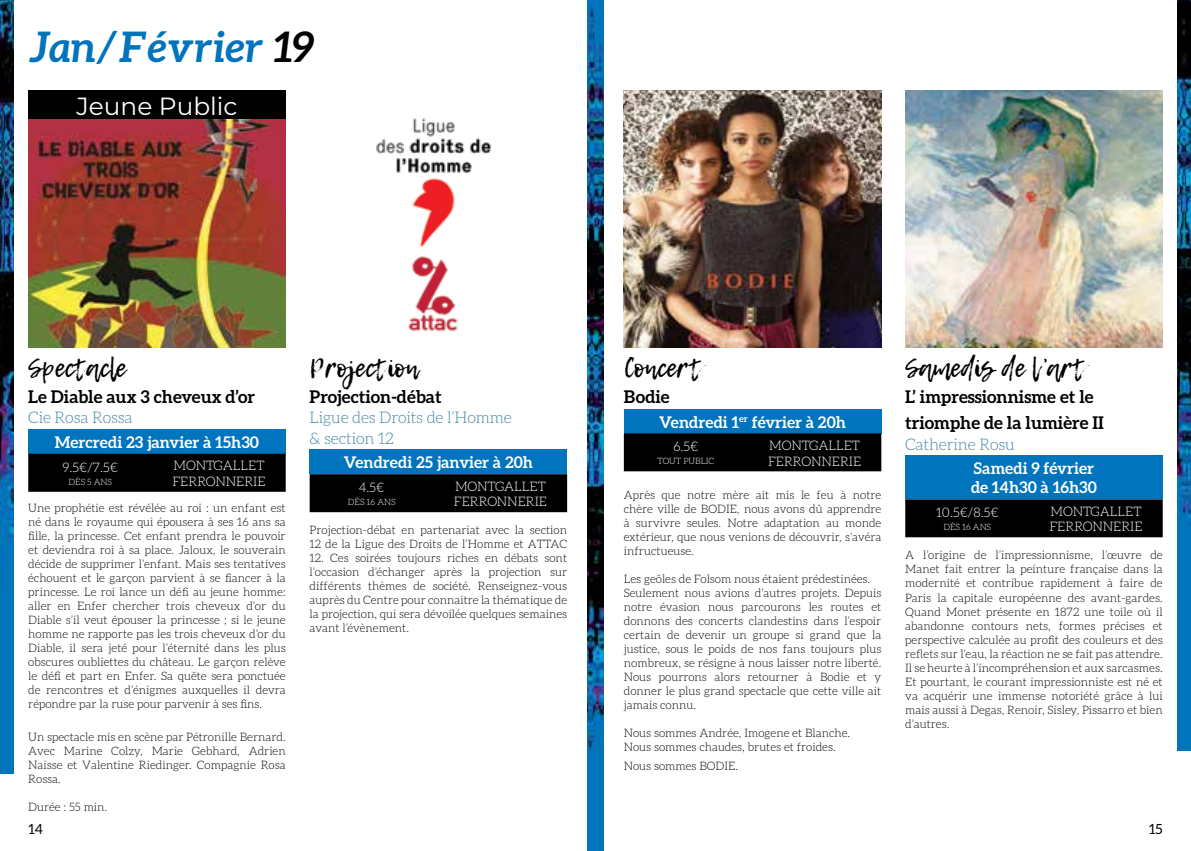
<style>
.page{position:relative;width:1191px;height:851px;background:#fff}
.page>*{position:absolute;margin:0;border:0;box-sizing:border-box;transform-origin:0 0}
.t1{font:italic 700 42px "Aleo";color:#0074bc}
.t2{font:26.2px "Lemon Tuesday";color:#000}
.t3{font:24.8px "Montserrat";color:#fff}
.t4{font:700 17.4px/26.2px "Aleo";color:#000}
.t5{font:700 16px/19.2px "Aleo";color:#fff}
.t6{font:300 16px/20.4px "Aleo";letter-spacing:-.01em;color:#4284a3}
.t7{font:14px "Aleo";color:#000}
.t8{font:300 13.2px/15.8px "Aleo";color:#fff}
.t9{font:300 11.6px/14px "Aleo";color:#000;text-align:justify}
.t10{font:300 8.8px "Aleo";color:#fff}
.s1{color:#000}
</style>
<div class="page">
<img style="left:587px;top:0;width:17px;height:850px">
<img style="left:1177px;top:0;width:14px;height:750px">
<img style="left:0;top:0;width:13px;height:773px">
<img style="left:28px;top:119px;width:258px;height:229px">
<div style="left:310px;top:449px;width:257px;height:25px;background:#0074bc"></div>
<div style="left:310px;top:474px;width:257px;height:38px;background:#000"></div>
<div style="left:624px;top:408px;width:257px;height:25px;background:#0074bc"></div>
<div style="left:624px;top:433px;width:257px;height:38px;background:#000"></div>
<div style="left:905px;top:455px;width:257px;height:44px;background:#0074bc"></div>
<div style="left:905px;top:499px;width:257px;height:38px;background:#000"></div>
<div style="left:28px;top:429px;width:258px;height:24px;background:#0074bc"></div>
<div style="left:28px;top:453px;width:258px;height:38px;background:#000"></div>
<div style="left:28px;top:91px;width:258px;height:28px;background:#000"></div>
<img style="left:376px;top:118px;width:115px;height:214px">
<img style="left:624px;top:91px;width:257px;height:257px">
<img style="left:905px;top:91px;width:257px;height:257px">
<h1 class="t1" style="left:28px;top:23px;width:288px">Jan/Février <span class="s1">19</span></h1>
<h3 class="t3" style="left:77px;top:89px;width:162px">Jeune Public</h3>
<h2 class="t2" style="left:28px;top:352px;width:99px">Spectacle</h2>
<h3 class="t4" style="left:28px;top:383px;width:228px">Le Diable aux 3 cheveux d’or</h3>
<h3 class="t6" style="left:28px;top:407px;width:106px">Cie Rosa Rossa</h3>
<h3 class="t5" style="left:55px;top:432px;width:206px">Mercredi 23 janvier à 15h30</h3>
<p class="t8" style="left:63px;top:459px;width:57px">9.5€/7.5€</p>
<p class="t10" style="left:69px;top:476px;width:45px">DÈS 5 ANS</p>
<p class="t8" style="left:172px;top:457px;width:95px">MONTGALLET<br>FERRONNERIE</p>
<p class="t9" style="left:28px;top:500px;width:259px">Une prophétie est révélée au roi : un enfant est né dans le royaume qui épousera à ses 16 ans sa fille, la princesse. Cet enfant prendra le pouvoir et deviendra roi à sa place. Jaloux, le souverain décide de supprimer l’enfant. Mais ses tentatives échouent et le garçon parvient à se fiancer à la princesse. Le roi lance un défi au jeune homme: aller en Enfer chercher trois cheveux d’or du Diable s’il veut épouser la princesse ; si le jeune homme ne rapporte pas les trois cheveux d’or du Diable, il sera jeté pour l’éternité dans les plus obscures oubliettes du château. Le garçon relève le défi et part en Enfer. Sa quête sera ponctuée de rencontres et d’énigmes auxquelles il devra répondre par la ruse pour parvenir à ses fins.</p>
<p class="t9" style="left:28px;top:729px;width:259px">Un spectacle mis en scène par Pétronille Bernard.<br>Avec Marine Colzy, Marie Gebhard, Adrien Naisse et Valentine Riedinger. Compagnie Rosa Rossa.</p>
<p class="t9" style="left:28px;top:799px;width:81px">Durée : 55 min.</p>
<h2 class="t2" style="left:310px;top:352px;width:110px">Projection</h2>
<h3 class="t4" style="left:310px;top:383px;width:133px">Projection-débat</h3>
<h3 class="t6" style="left:310px;top:407px;width:203px">Ligue des Droits de l’Homme &amp; section 12</h3>
<h3 class="t5" style="left:344px;top:452px;width:191px">Vendredi 25 janvier à 20h</h3>
<p class="t8" style="left:359px;top:479px;width:27px">4.5€</p>
<p class="t10" style="left:348px;top:497px;width:49px">DÈS 16 ANS</p>
<p class="t8" style="left:454px;top:478px;width:95px">MONTGALLET<br>FERRONNERIE</p>
<p class="t9" style="left:310px;top:523px;width:259px">Projection-débat en partenariat avec la section<br>12 de la Ligue des Droits de l’Homme et ATTAC</p>
<p class="t9" style="left:310px;top:551px;width:259px">12. Ces soirées toujours riches en débats sont l’occasion d’échanger après la projection sur différents thèmes de société. Renseignez-vous auprès du Centre pour connaitre la thématique de la projection, qui sera dévoilée quelques semaines avant l’évènement.</p>
<h2 class="t2" style="left:624px;top:352px;width:80px">Concert</h2>
<h3 class="t4" style="left:624px;top:383px;width:47px">Bodie</h3>
<h3 class="t5" style="left:659px;top:412px;width:188px">Vendredi 1<sup>er</sup> février à 20h</h3>
<p class="t8" style="left:673px;top:438px;width:26px">6.5€</p>
<p class="t10" style="left:657px;top:456px;width:58px">TOUT PUBLIC</p>
<p class="t8" style="left:768px;top:437px;width:95px">MONTGALLET<br>FERRONNERIE</p>
<p class="t9" style="left:624px;top:487px;width:259px">Après que notre mère ait mis le feu à notre chère ville de BODIE, nous avons dû apprendre à survivre seules. Notre adaptation au monde extérieur, que nous venions de découvrir, s’avéra infructueuse.</p>
<p class="t9" style="left:624px;top:571px;width:259px;text-align:left">Les geôles de Folsom nous étaient prédestinées.<br>Seulement nous avions d’autres projets. Depuis notre évasion nous parcourons les routes et donnons des concerts clandestins dans l’espoir certain de devenir un groupe si grand que la justice, sous le poids de nos fans toujours plus nombreux, se résigne à nous laisser notre liberté.<br>Nous pourrons alors retourner à Bodie et y donner le plus grand spectacle que cette ville ait jamais connu.</p>
<p class="t9" style="left:624px;top:725px;width:228px">Nous sommes Andrée, Imogene et Blanche.<br>Nous sommes chaudes, brutes et froides.</p>
<p class="t9" style="left:624px;top:758px;width:116px">Nous sommes BODIE.</p>
<h2 class="t2" style="left:905px;top:352px;width:182px">Samedis de l’art</h2>
<h3 class="t4" style="left:905px;top:383px;width:200px">L’ impressionnisme et le triomphe de la lumière II</h3>
<h3 class="t6" style="left:905px;top:433px;width:111px">Catherine Rosu</h3>
<h3 class="t5" style="left:971px;top:458px;width:127px">Samedi 9 février de 14h30 à 16h30</h3>
<p class="t8" style="left:936px;top:504px;width:64px">10.5€/8.5€</p>
<p class="t10" style="left:943px;top:522px;width:49px">DÈS 16 ANS</p>
<p class="t8" style="left:1049px;top:503px;width:95px">MONTGALLET<br>FERRONNERIE</p>
<p class="t9" style="left:905px;top:548px;width:259px">A l’origine de l’impressionnisme, l’œuvre de Manet fait entrer la peinture française dans la modernité et contribue rapidement à faire de Paris la capitale européenne des avant-gardes.<br>Quand Monet présente en 1872 une toile où il abandonne contours nets, formes précises et perspective calculée au profit des couleurs et des reflets sur l’eau, la réaction ne se fait pas attendre.<br>Il se heurte à l’incompréhension et aux sarcasmes.<br>Et pourtant, le courant impressionniste est né et va acquérir une immense notoriété grâce à lui mais aussi à Degas, Renoir, Sisley, Pissarro et bien d’autres.</p>
<p class="t7" style="left:28px;top:820px;width:16px">14</p>
<p class="t7" style="left:1149px;top:820px;width:15px">15</p>
</div>
